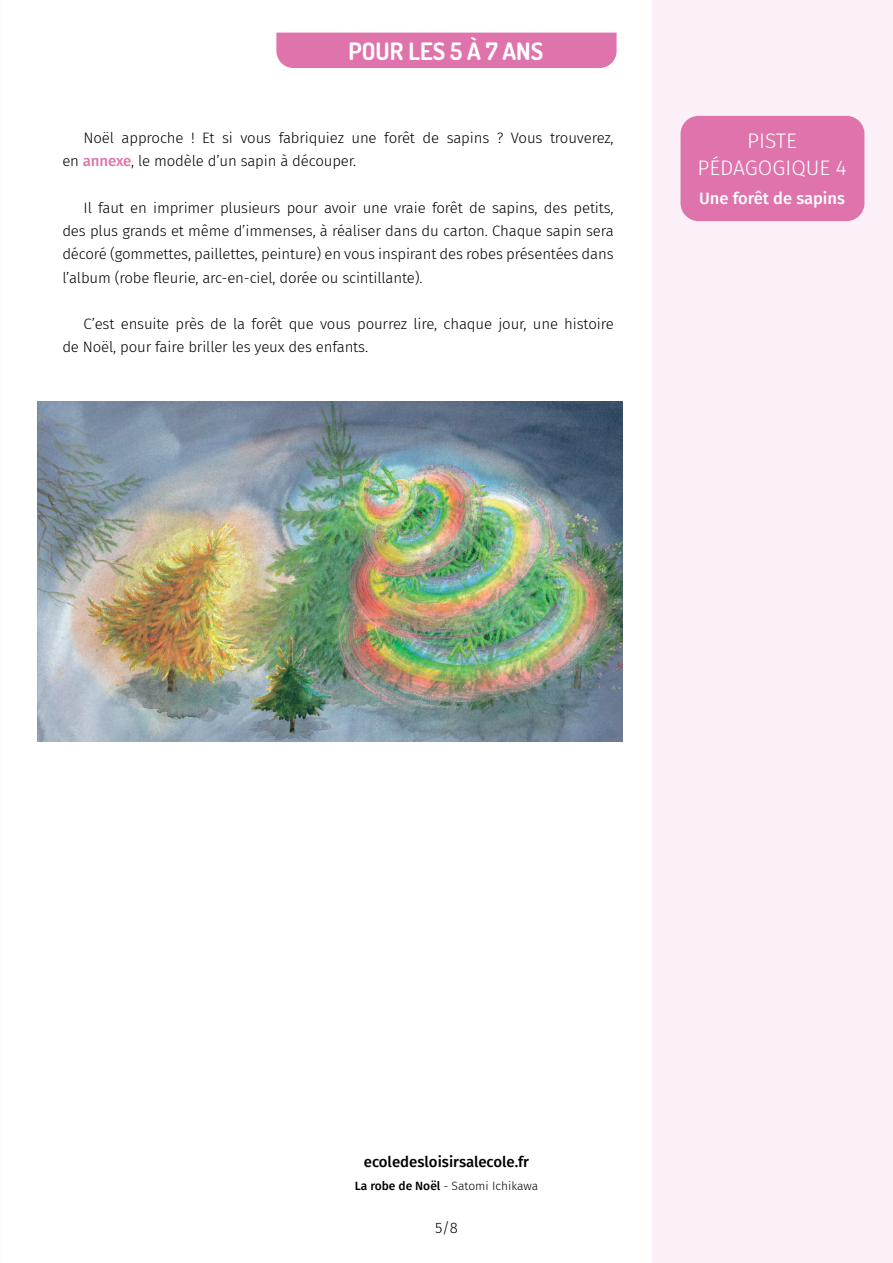
<style>
.page{position:relative;width:893px;height:1263px;background:#fff}
.page>*{position:absolute;margin:0;border:0;box-sizing:border-box;transform-origin:0 0}
.t1{font:700 24px "Dosis";color:#fff}
.t2{font:300 21px/27px "Fira Sans";color:#fff;text-align:center}
.t3{font:500 16.5px "Fira Sans";color:#fff}
.t4{font:300 15px/23.2px "Fira Sans";letter-spacing:-.01em;color:#000}
.t5{font:500 15px "Fira Sans";color:#000}
.t6{font:300 12px "Fira Sans";color:#000}
.s1{font-weight:500;color:#df73ab}
.s2{font-weight:500}
</style>
<div class="page">
<div style="left:652px;top:0;width:241px;height:1263px;background:#fbf0f7"></div>
<div style="left:680px;top:116px;width:184px;height:105px;background:#df73ab;border-radius:18px"></div>
<div style="left:276px;top:33px;width:341px;height:35px;background:#df73ab"></div>
<img style="left:38px;top:402px;width:585px;height:340px">
<h1 class="t1" style="left:349px;top:35px;width:196px">POUR LES 5 À 7 ANS</h1>
<p class="t4" style="left:62px;top:126px;width:553px;text-indent:21px">Noël approche ! Et si vous fabriquiez une forêt de sapins ? Vous trouverez, en <span class="s1">annexe</span>, le modèle d’un sapin à découper.</p>
<p class="t4" style="left:62px;top:196px;width:553px;text-align:justify;text-indent:21px">Il faut en imprimer plusieurs pour avoir une vraie forêt de sapins, des petits, des plus grands et même d’immenses, à réaliser dans du carton. Chaque sapin sera décoré (gommettes, paillettes, peinture) en vous inspirant des robes présentées dans l’album (robe fleurie, arc-en-ciel, dorée ou scintillante).</p>
<p class="t4" style="left:62px;top:312px;width:553px;text-indent:21px">C’est ensuite près de la forêt que vous pourrez lire, chaque jour, une histoire de Noël, pour faire briller les yeux des enfants.</p>
<h2 class="t2" style="left:697px;top:127px;width:151px">PISTE<br>PÉDAGOGIQUE 4</h2>
<p class="t3" style="left:699px;top:185px;width:147px">Une forêt de sapins</p>
<p class="t5" style="left:364px;top:1150px;width:167px">ecoledesloisirsalecole.fr</p>
<p class="t6" style="left:355px;top:1177px;width:185px"><span class="s2">La robe de Noël</span> - Satomi Ichikawa</p>
<p class="t4" style="left:435px;top:1216px;width:24px">5/8</p>
</div>
